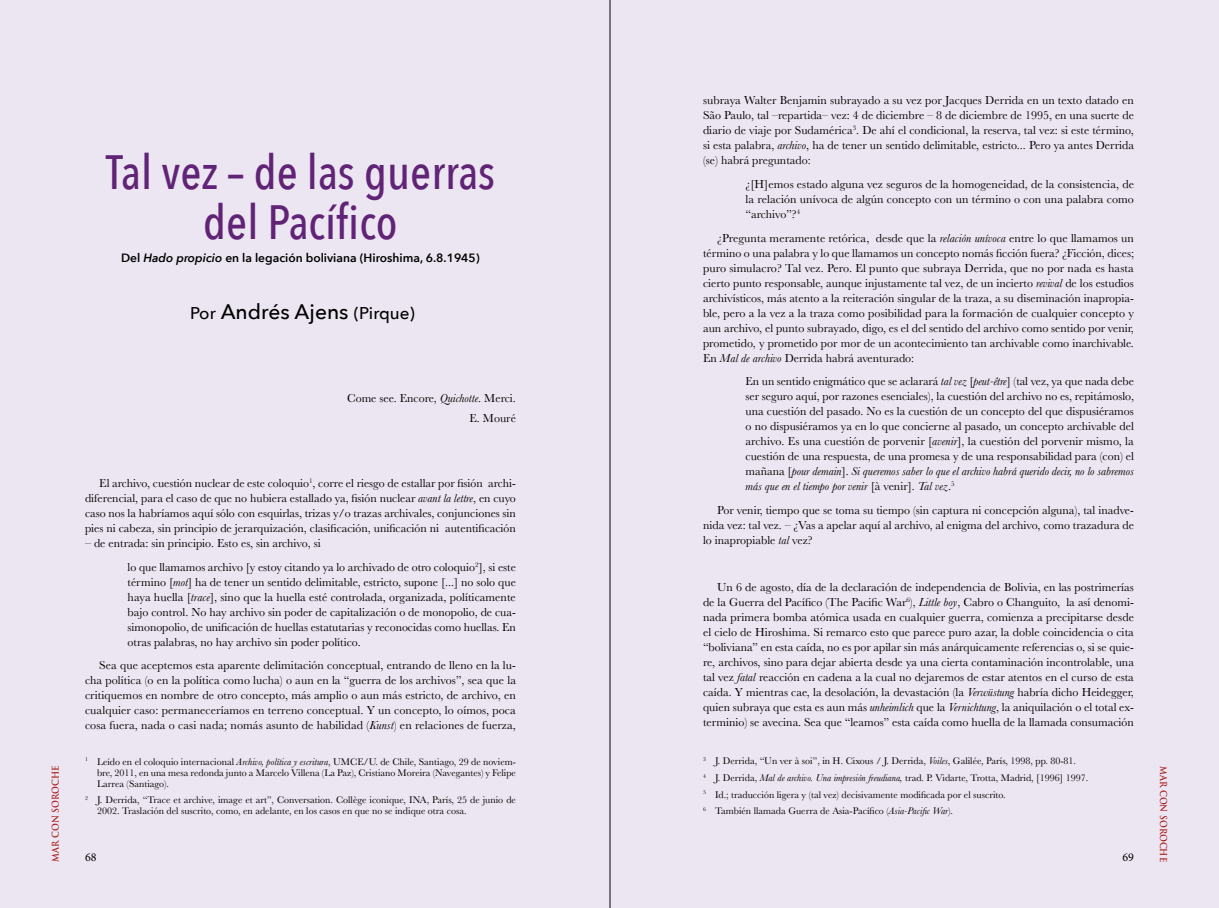
<style>
.page{position:relative;width:1219px;height:908px;background:#fff}
.page>*{position:absolute;margin:0;border:0;box-sizing:border-box;transform-origin:0 0}
.t1{font:500 48px/50px "Avenir Next Condensed";color:#602376;text-align:center}
.t2{font:500 17px "Avenir Next";color:#000}
.t3{font:12px/15px "Baskerville";color:#000;text-align:justify}
.t4{font:600 12px "Avenir Next";color:#000}
.t5{font:12px "Minion Pro";color:#000}
.t6{font:10px/11px "Baskerville";color:#000}
.t7{font:700 9.2px "Trajan Pro";color:#a81916;scale:.91 1}
.s1{font-style:italic}
.s2{font-size:21px}
</style>
<div class="page">
<div style="left:609px;top:0;width:610px;height:907px;background:#ece6f2"></div>
<div style="left:0;top:0;width:609px;height:907px;background:#ece6f2"></div>
<hr style="left:609px;top:0;width:1px;height:907px;background:#000">
<p class="t7" style="left:50px;top:861px;width:107px;rotate:-90deg">MAR CON SOROCHE</p>
<h1 class="t1" style="left:106px;top:147px;width:391px">Tal vez – de las guerras del Pacífico</h1>
<p class="t4" style="left:121px;top:248px;width:360px">Del <span class="s1">Hado propicio</span> en la legación boliviana (Hiroshima, 6.8.1945)</p>
<h2 class="t2" style="left:190px;top:298px;width:226px">Por <span class="s2">Andrés Ajens</span> (Pirque)</h2>
<p class="t3" style="left:347px;top:387px;width:170px;line-height:20.7px;text-align:right">Come see. Encore, <span class="s1">Quichotte</span>. Merci.<br>E. Mouré</p>
<p class="t3" style="left:85px;top:475px;width:432px;text-indent:14px">El archivo, cuestión nuclear de este coloquio<sup>1</sup>, corre el riesgo de estallar por fisión archi&shy;diferencial, para el caso de que no hubiera estallado ya, fisión nuclear <span class="s1">avant la lettre</span>, en cuyo caso nos la habríamos aquí sólo con esquirlas, trizas y/o trazas archivales, conjunciones sin pies ni cabeza, sin principio de jerarquización, clasificación, unificación ni autentificación</p>
<p class="t3" style="left:128px;top:531px;width:390px;line-height:23.5px;text-indent:-43px">– de entrada: sin principio. Esto es, sin archivo, si<br>lo que llamamos archivo [y estoy citando ya lo archivado de otro coloquio<sup>2</sup>], si este</p>
<p class="t3" style="left:128px;top:574px;width:390px">término [<span class="s1">mot</span>] ha de tener un sentido delimitable, estricto, supone [...] no solo que haya huella [<span class="s1">trace</span>], sino que la huella esté controlada, organizada, políticamente bajo control. No hay archivo sin poder de capitalización o de monopolio, de cua&shy;simonopolio, de unificación de huellas estatutarias y reconocidas como huellas. En otras palabras, no hay archivo sin poder político.</p>
<p class="t3" style="left:85px;top:657px;width:432px;text-indent:14px">Sea que aceptemos esta aparente delimitación conceptual, entrando de lleno en la lu&shy;cha política (o en la política como lucha) o aun en la “guerra de los archivos”, sea que la critiquemos en nombre de otro concepto, más amplio o aun más estricto, de archivo, en cualquier caso: permaneceríamos en terreno conceptual. Y un concepto, lo oímos, poca cosa fuera, nada o casi nada; nomás asunto de habilidad (<span class="s1">Kunst</span>) en relaciones de fuerza,</p>
<p class="t6" style="left:97px;top:755px;width:420px;text-align:justify;text-indent:-12px"><sup>1</sup> Leído en el coloquio internacional <span class="s1">Archivo, política y escritura</span>, UMCE/U. de Chile, Santiago, 29 de noviem&shy;bre, 2011, en una mesa redonda junto a Marcelo Villena (La Paz), Cristiano Moreira (Navegantes) y Felipe Larrea (Santiago).</p>
<p class="t6" style="left:97px;top:794px;width:420px;text-indent:-12px"><sup>2</sup> J. Derrida, “Trace et archive, image et art”, Conversation. Collège iconique, INA, París, 25 de junio de<br>2002. Traslación del suscrito, como, en adelante, en los casos en que no se indique otra cosa.</p>
<p class="t3" style="left:703px;top:93px;width:432px">subraya Walter Benjamin subrayado a su vez por Jacques Derrida en un texto datado en São Paulo, tal –repartida– vez: 4 de diciembre – 8 de diciembre de 1995, en una suerte de diario de viaje por Sudamérica<sup>3</sup>. De ahí el condicional, la reserva, tal vez: si este término, si esta palabra, <span class="s1">archivo</span>, ha de tener un sentido delimitable, estricto... Pero ya antes Derrida (se) habrá preguntado:</p>
<p class="t3" style="left:746px;top:177px;width:390px">¿[H]emos estado alguna vez seguros de la homogeneidad, de la consistencia, de la relación unívoca de algún concepto con un término o con una palabra como “archivo”?<sup>4</sup></p>
<p class="t3" style="left:703px;top:230px;width:432px;text-indent:14px">¿Pregunta meramente retórica, desde que la <span class="s1">relación unívoca</span> entre lo que llamamos un término o una palabra y lo que llamamos un concepto nomás ficción fuera? ¿Ficción, dices; puro simulacro? Tal vez. Pero. El punto que subraya Derrida, que no por nada es hasta cierto punto responsable, aunque injustamente tal vez, de un incierto <span class="s1">revival</span> de los estudios archivísticos, más atento a la reiteración singular de la traza, a su diseminación inapropia&shy;ble, pero a la vez a la traza como posibilidad para la formación de cualquier concepto y aun archivo, el punto subrayado, digo, es el del sentido del archivo como sentido por venir, prometido, y prometido por mor de un acontecimiento tan archivable como inarchivable.<br>En <span class="s1">Mal de archivo</span> Derrida habrá aventurado:</p>
<p class="t3" style="left:745px;top:374px;width:390px">En un sentido enigmático que se aclarará <span class="s1">tal vez</span> [<span class="s1">peut-être</span>] (tal vez, ya que nada debe ser seguro aquí, por razones esenciales), la cuestión del archivo no es, repitámoslo, una cuestión del pasado. No es la cuestión de un concepto del que dispusiéramos o no dispusiéramos ya en lo que concierne al pasado, un concepto archivable del archivo. Es una cuestión de porvenir [<span class="s1">avenir</span>], la cuestión del porvenir mismo, la cuestión de una respuesta, de una promesa y de una responsabilidad para (con) el mañana [<span class="s1">pour demain</span>]. <span class="s1">Si queremos saber lo que el archivo habrá querido decir, no lo sabremos más que en el tiempo por venir</span> [à venir]. <span class="s1">Tal vez</span>.<sup>5</sup></p>
<p class="t3" style="left:703px;top:502px;width:432px;text-indent:14px">Por venir, tiempo que se toma su tiempo (sin captura ni concepción alguna), tal inadve&shy;nida vez: tal vez. – ¿Vas a apelar aquí al archivo, al enigma del archivo, como trazadura de lo inapropiable <span class="s1">tal</span> vez?</p>
<p class="t3" style="left:703px;top:579px;width:432px;text-indent:14px">Un 6 de agosto, día de la declaración de independencia de Bolivia, en las postrimerías de la Guerra del Pacífico (The Pacific War<sup>6</sup>), <span class="s1">Little boy</span>, Cabro o Changuito, la así denomi&shy;nada primera bomba atómica usada en cualquier guerra, comienza a precipitarse desde el cielo de Hiroshima. Si remarco esto que parece puro azar, la doble coincidencia o cita “boliviana” en esta caída, no es por apilar sin más anárquicamente referencias o, si se quie&shy;re, archivos, sino para dejar abierta desde ya una cierta contaminación incontrolable, una tal vez <span class="s1">fatal</span> reacción en cadena a la cual no dejaremos de estar atentos en el curso de esta caída. Y mientras cae, la desolación, la devastación (la <span class="s1">Verwüstung</span> habría dicho Heidegger, quien subraya que esta es aun más <span class="s1">unheimlich</span> que la <span class="s1">Vernichtung</span>, la aniquilación o el total ex&shy;terminio) se avecina. Sea que “leamos” esta caída como huella de la llamada consumación</p>
<p class="t6" style="left:703px;top:752px;width:387px;line-height:16.7px"><sup>3</sup> J. Derrida, “Un ver à soi”, in H. Cixous / J. Derrida, <span class="s1">Voiles</span>, Galilée, París, 1998, pp. 80-81.<br><sup>4</sup> J. Derrida, <span class="s1">Mal de archivo. Una impresión freudiana,</span> trad. P. Vidarte, Trotta, Madrid, [1996] 1997.<br><sup>5</sup> Id.; traducción ligera y (tal vez) decisivamente modificada por el suscrito.<br><sup>6</sup> También llamada Guerra de Asia-Pacífico (<span class="s1">Asia-Pacific War</span>).</p>
<p class="t5" style="left:85px;top:849px;width:13px">68</p>
<p class="t5" style="left:1122px;top:849px;width:13px">69</p>
<p class="t7" style="left:1169px;top:765px;width:107px;rotate:90deg">MAR CON SOROCHE</p>
</div>
